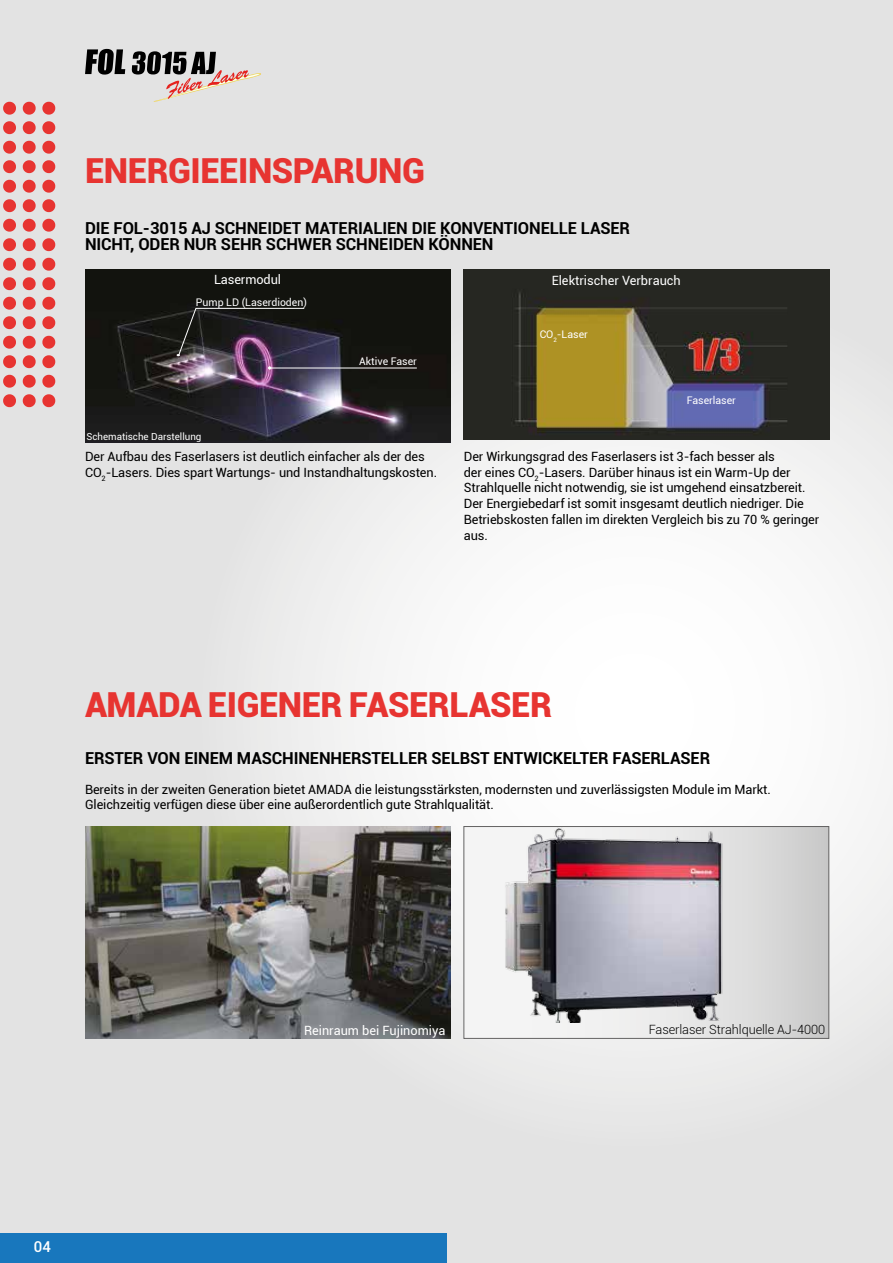
<style>
.page{position:relative;width:893px;height:1263px;background:#e3e3e3}
.page>*{position:absolute;margin:0;border:0;box-sizing:border-box;transform-origin:0 0}
.t1{font:900 34.5px "Roboto";letter-spacing:-.01em;color:#e73431}
.t2{font:700 16.5px/16.5px "Roboto";letter-spacing:-.005em;color:#000}
.t3{font:500 15px "Roboto";color:#fff}
.t4{font:12.75px/15.8px "Roboto";letter-spacing:-.005em;color:#000}
.t5{font:12.75px "Roboto";color:#fff}
.t6{font:300 12.75px "Roboto";letter-spacing:-.005em;color:#000}
.t7{font:10.5px "Roboto";color:#fff}
.t8{font:9.75px "Roboto";color:#fff}
</style>
<div class="page">
<svg style="left:200px;top:279px;width:693px;height:779px"></svg>
<svg style="left:3px;top:394px;width:52px;height:13px"></svg>
<svg style="left:3px;top:375px;width:52px;height:13px"></svg>
<svg style="left:3px;top:355px;width:52px;height:13px"></svg>
<svg style="left:3px;top:336px;width:52px;height:13px"></svg>
<svg style="left:3px;top:316px;width:52px;height:13px"></svg>
<svg style="left:3px;top:297px;width:52px;height:13px"></svg>
<svg style="left:3px;top:277px;width:52px;height:13px"></svg>
<svg style="left:3px;top:258px;width:52px;height:13px"></svg>
<svg style="left:3px;top:238px;width:52px;height:13px"></svg>
<svg style="left:3px;top:219px;width:52px;height:13px"></svg>
<svg style="left:3px;top:199px;width:52px;height:13px"></svg>
<svg style="left:3px;top:180px;width:52px;height:13px"></svg>
<svg style="left:3px;top:160px;width:52px;height:13px"></svg>
<svg style="left:3px;top:141px;width:52px;height:13px"></svg>
<svg style="left:3px;top:121px;width:52px;height:13px"></svg>
<svg style="left:3px;top:102px;width:52px;height:13px"></svg>
<div style="left:0;top:1233px;width:446px;height:30px;background:#1877bd"></div>
<svg style="left:85px;top:49px;width:40px;height:26px"></svg>
<svg style="left:132px;top:51px;width:129px;height:51px"></svg>
<div style="left:464px;top:826px;width:365px;height:212px;background:linear-gradient(to right,#fbfbfb,#d3d3d3)"></div>
<div style="left:463px;top:826px;width:366px;height:213px;border:1px solid #646363"></div>
<img style="left:85px;top:826px;width:366px;height:213px">
<img style="left:492px;top:801px;width:291px;height:221px">
<img style="left:463px;top:270px;width:366px;height:170px">
<img style="left:85px;top:270px;width:366px;height:172px">
<svg style="left:177px;top:308px;width:128px;height:49px;background:#312a32"></svg>
<hr style="left:270px;top:368px;width:147px;height:1px;background:#fff">
<h1 class="t1" style="left:85px;top:146px;width:341px">ENERGIEEINSPARUNG</h1>
<p class="t2" style="left:85px;top:219px;width:547px">DIE FOL-3015 AJ SCHNEIDET MATERIALIEN DIE KONVENTIONELLE LASER<br>NICHT, ODER NUR SEHR SCHWER SCHNEIDEN KÖNNEN</p>
<p class="t5" style="left:214px;top:270px;width:69px">Lasermodul</p>
<p class="t7" style="left:196px;top:295px;width:112px">Pump LD (Laserdioden)</p>
<p class="t8" style="left:87px;top:429px;width:116px">Schematische Darstellung</p>
<p class="t7" style="left:359px;top:354px;width:59px">Aktive Faser</p>
<p class="t4" style="left:85px;top:448px;width:354px">Der Aufbau des Faserlasers ist deutlich einfacher als der des<br>CO<sub>2</sub>-Lasers. Dies spart Wartungs- und Instandhaltungskosten.</p>
<p class="t5" style="left:552px;top:272px;width:131px">Elektrischer Verbrauch</p>
<p class="t7" style="left:540px;top:327px;width:50px">CO<sub>2</sub>-Laser</p>
<p class="t7" style="left:687px;top:392px;width:51px">Faserlaser</p>
<p class="t4" style="left:464px;top:448px;width:357px">Der Wirkungsgrad des Faserlasers ist 3-fach besser als<br>der eines CO<sub>2</sub>-Lasers. Darüber hinaus ist ein Warm-Up der Strahlquelle nicht notwendig, sie ist umgehend einsatzbereit.<br>Der Energiebedarf ist somit insgesamt deutlich niedriger. Die Betriebskosten fallen im direkten Vergleich bis zu 70 % geringer aus.</p>
<h1 class="t1" style="left:85px;top:680px;width:469px">AMADA EIGENER FASERLASER</h1>
<p class="t2" style="left:85px;top:750px;width:627px">ERSTER VON EINEM MASCHINENHERSTELLER SELBST ENTWICKELTER FASERLASER</p>
<p class="t4" style="left:85px;top:781px;width:687px">Bereits in der zweiten Generation bietet AMADA die leistungsstärksten, modernsten und zuverlässigsten Module im Markt.<br>Gleichzeitig verfügen diese über eine außerordentlich gute Strahlqualität.</p>
<p class="t3" style="left:34px;top:1236px;width:19px">04</p>
<p class="t5" style="left:304px;top:1021px;width:143px">Reinraum bei Fujinomiya</p>
<p class="t6" style="left:649px;top:1021px;width:178px">Faserlaser Strahlquelle AJ-4000</p>
</div>
